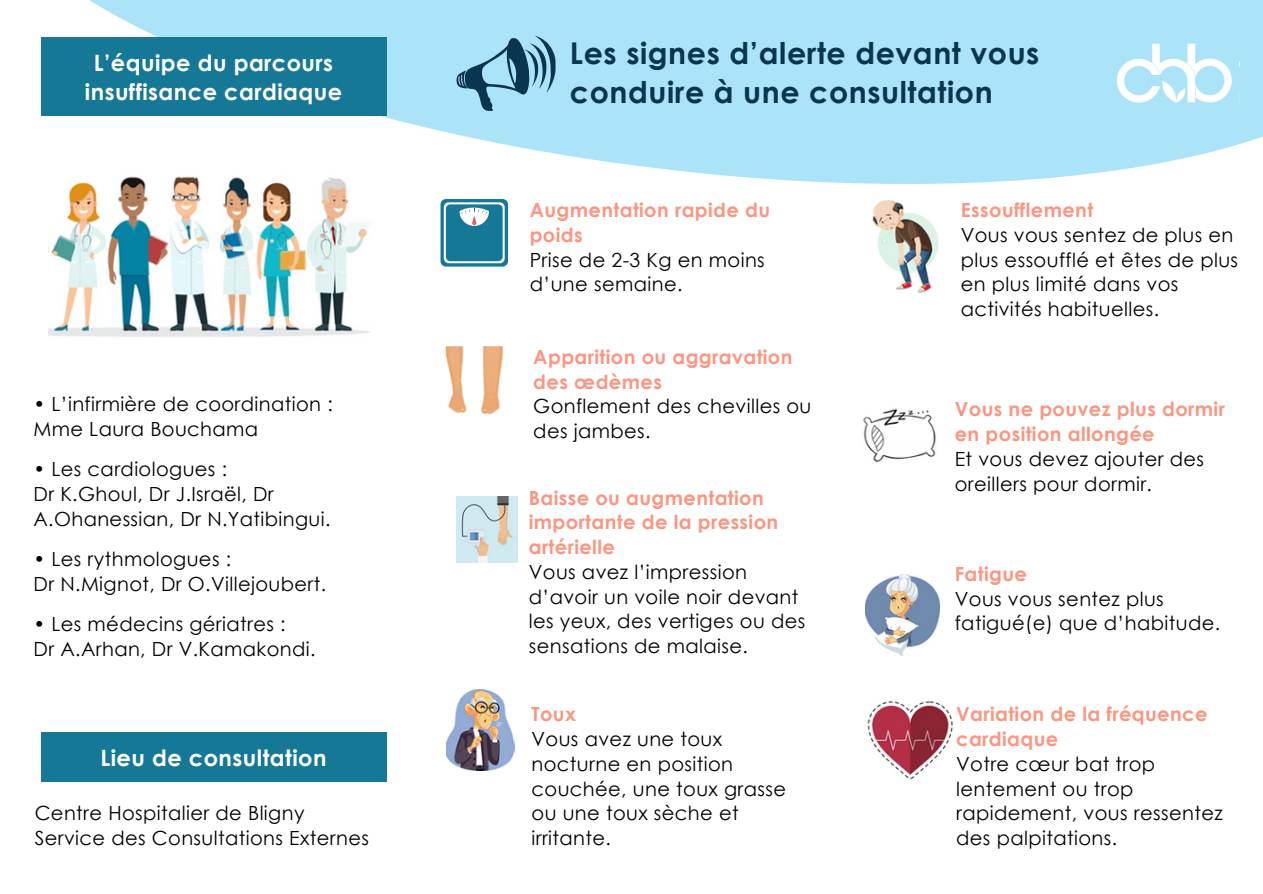
<style>
.page{position:relative;width:1263px;height:894px;background:#fff}
.page>*{position:absolute;margin:0;border:0;box-sizing:border-box;transform-origin:0 0}
.t1{font:700 30px/38.2px "Century Gothic";letter-spacing:.02em;color:#093552}
.t2{font:700 22.5px/29.2px "Century Gothic";letter-spacing:.02em;color:#fff;text-align:center}
.t3{font:19.5px/24.8px "Century Gothic";letter-spacing:.02em;color:#000}
.t4{font:700 19.5px/24.8px "Century Gothic";letter-spacing:.02em;color:#fa9682}
</style>
<div class="page">
<svg style="left:48px;top:0;width:1215px;height:254px;fill:#abe4f8"></svg>
<svg style="left:457px;top:36px;width:98px;height:75px;background:#7bb0c7"></svg>
<svg style="left:440px;top:199px;width:68px;height:67px"></svg>
<svg style="left:444px;top:202px;width:61px;height:61px"></svg>
<div style="left:446px;top:204px;width:57px;height:57px;background:#147896;border-radius:5px"></div>
<svg style="left:460px;top:207px;width:29px;height:19px"></svg>
<img style="left:49px;top:162px;width:329px;height:175px">
<div style="left:41px;top:37px;width:345px;height:79px;background:#147896"></div>
<img style="left:445px;top:346px;width:59px;height:69px">
<img style="left:447px;top:689px;width:67px;height:81px">
<img style="left:863px;top:408px;width:73px;height:55px">
<img style="left:865px;top:574px;width:74px;height:81px">
<img style="left:457px;top:496px;width:60px;height:66px">
<img style="left:867px;top:701px;width:86px;height:79px">
<div style="left:41px;top:732px;width:345px;height:49px;background:#147896"></div>
<img style="left:871px;top:199px;width:71px;height:94px">
<img style="left:1107px;top:39px;width:133px;height:69px">
<p class="t2" style="left:85px;top:47px;width:259px">L’équipe du parcours insuffisance cardiaque</p>
<p class="t3" style="left:34px;top:391px;width:301px">• L’infirmière de coordination :<br>Mme Laura Bouchama</p>
<p class="t3" style="left:34px;top:456px;width:298px">• Les cardiologues :<br>Dr K.Ghoul, Dr J.Israël, Dr<br>A.Ohanessian, Dr N.Yatibingui.</p>
<p class="t3" style="left:34px;top:546px;width:294px">• Les rythmologues :<br>Dr N.Mignot, Dr O.Villejoubert.</p>
<p class="t3" style="left:34px;top:611px;width:284px">• Les médecins gériatres :<br>Dr A.Arhan, Dr V.Kamakondi.</p>
<p class="t2" style="left:100px;top:742px;width:228px">Lieu de consultation</p>
<p class="t3" style="left:35px;top:800px;width:336px">Centre Hospitalier de Bligny<br>Service des Consultations Externes</p>
<h1 class="t1" style="left:570px;top:34px;width:471px">Les signes d’alerte devant vous conduire à une consultation</h1>
<p class="t4" style="left:530px;top:197px;width:242px">Augmentation rapide du poids</p>
<p class="t3" style="left:530px;top:246px;width:237px">Prise de 2-3 Kg en moins d’une semaine.</p>
<p class="t4" style="left:961px;top:197px;width:134px">Essoufflement</p>
<p class="t3" style="left:961px;top:222px;width:279px">Vous vous sentez de plus en plus essoufflé et êtes de plus en plus limité dans vos activités habituelles.</p>
<p class="t4" style="left:533px;top:344px;width:261px">Apparition ou aggravation des œdèmes</p>
<p class="t3" style="left:533px;top:393px;width:280px">Gonflement des chevilles ou des jambes.</p>
<p class="t4" style="left:955px;top:396px;width:272px">Vous ne pouvez plus dormir en position allongée</p>
<p class="t3" style="left:955px;top:445px;width:251px">Et vous devez ajouter des oreillers pour dormir.</p>
<p class="t4" style="left:529px;top:484px;width:251px">Baisse ou augmentation importante de la pression artérielle</p>
<p class="t3" style="left:529px;top:558px;width:278px">Vous avez l’impression d’avoir un voile noir devant les yeux, des vertiges ou des sensations de malaise.</p>
<p class="t4" style="left:955px;top:560px;width:74px">Fatigue</p>
<p class="t3" style="left:955px;top:585px;width:267px">Vous vous sentez plus fatigué(e) que d’habitude.</p>
<p class="t4" style="left:531px;top:701px;width:46px">Toux</p>
<p class="t3" style="left:531px;top:725px;width:256px">Vous avez une toux nocturne en position couchée, une toux grasse ou une toux sèche et irritante.</p>
<p class="t4" style="left:956px;top:701px;width:253px">Variation de la fréquence cardiaque</p>
<p class="t3" style="left:956px;top:750px;width:268px">Votre cœur bat trop lentement ou trop rapidement, vous ressentez des palpitations.</p>
</div>
